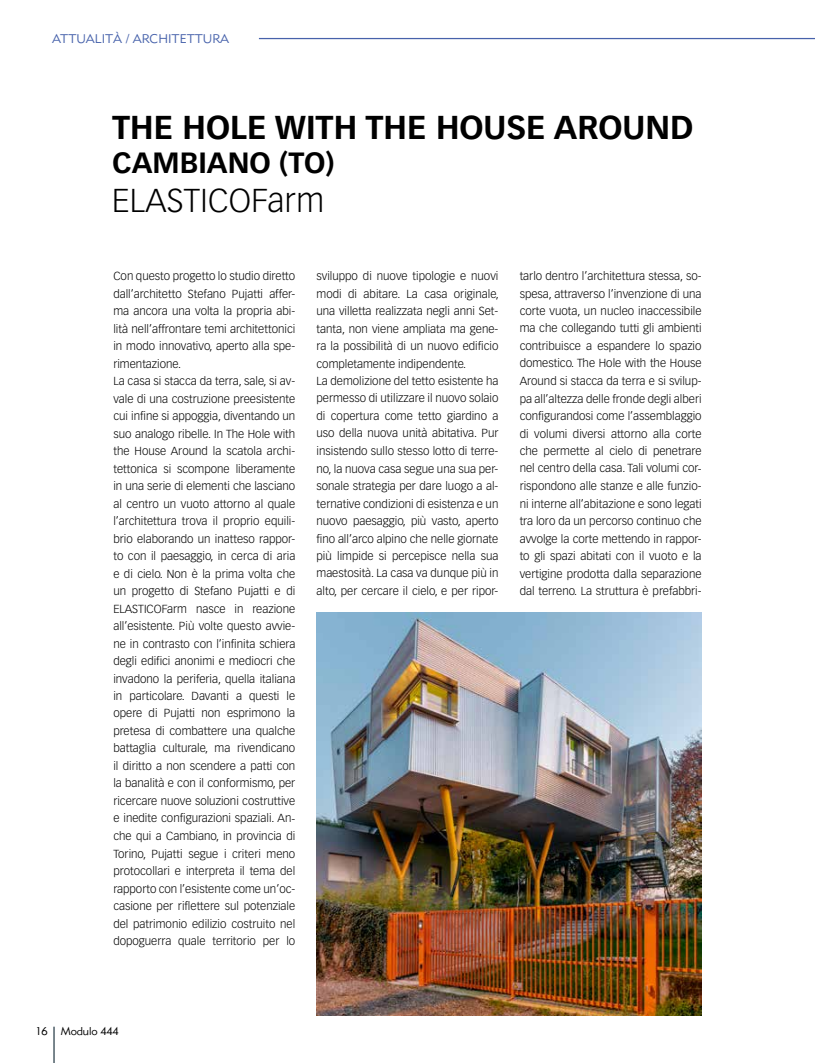
<style>
.page{position:relative;width:815px;height:1063px;background:#fff}
.page>*{position:absolute;margin:0;border:0;box-sizing:border-box;transform-origin:0 0}
.t1{font:700 32.5px "Vectora LT Std";color:#000}
.t2{font:300 32.5px "Vectora LT Std";letter-spacing:.01em;color:#000}
.t3{font:700 28.75px "Vectora LT Std";color:#000}
.t4{font:12.5px "Metro Lite LT Two";color:#4762ab}
.t5{font:300 11.5px/17.5px "Vectora LT Std";color:#000}
.t6{font:11.25px "Metro Lite LT Two";letter-spacing:-.015em;color:#000}
</style>
<div class="page">
<hr style="left:53px;top:1027px;width:2px;height:36px;background:#717e86">
<hr style="left:259px;top:38px;width:556px;height:1px;background:#4762ab">
<img style="left:317px;top:613px;width:385px;height:402px">
<p class="t4" style="left:52px;top:31px;width:178px">ATTUALITÀ / ARCHITETTURA</p>
<h1 class="t1" style="left:112px;top:107px;width:583px">THE HOLE WITH THE HOUSE AROUND</h1>
<h2 class="t3" style="left:112px;top:145px;width:224px">CAMBIANO (TO)</h2>
<h1 class="t2" style="left:112px;top:182px;width:213px">ELASTICOFarm</h1>
<p class="t5" style="left:113px;top:267px;width:183px">Con questo progetto lo studio diretto dall’architetto Stefano Pujatti affer&shy;ma ancora una volta la propria abi&shy;lità nell’affrontare temi architettonici in modo innovativo, aperto alla spe&shy;rimentazione.<br>La casa si stacca da terra, sale, si av&shy;vale di una costruzione preesistente cui infine si appoggia, diventando un suo analogo ribelle. In The Hole with the House Around la scatola archi&shy;tettonica si scompone liberamente in una serie di elementi che lasciano al centro un vuoto attorno al quale l’architettura trova il proprio equili&shy;brio elaborando un inatteso rappor&shy;to con il paesaggio, in cerca di aria e di cielo. Non è la prima volta che un progetto di Stefano Pujatti e di ELASTICOFarm nasce in reazione all’esistente. Più volte questo avvie&shy;ne in contrasto con l’infinita schiera degli edifici anonimi e mediocri che invadono la periferia, quella italiana in particolare. Davanti a questi le opere di Pujatti non esprimono la pretesa di combattere una qualche battaglia culturale, ma rivendicano il diritto a non scendere a patti con la banalità e con il conformismo, per ricercare nuove soluzioni costruttive e inedite configurazioni spaziali. An&shy;che qui a Cambiano, in provincia di Torino, Pujatti segue i criteri meno protocollari e interpreta il tema del rapporto con l’esistente come un’oc&shy;casione per riflettere sul potenziale del patrimonio edilizio costruito nel dopoguerra quale territorio per lo</p>
<p class="t5" style="left:317px;top:267px;width:184px">sviluppo di nuove tipologie e nuovi modi di abitare. La casa originale, una villetta realizzata negli anni Set&shy;tanta, non viene ampliata ma gene&shy;ra la possibilità di un nuovo edificio completamente indipendente.<br>La demolizione del tetto esistente ha permesso di utilizzare il nuovo solaio di copertura come tetto giardino a uso della nuova unità abitativa. Pur insistendo sullo stesso lotto di terre&shy;no, la nuova casa segue una sua per&shy;sonale strategia per dare luogo a al&shy;ternative condizioni di esistenza e un nuovo paesaggio, più vasto, aperto fino all’arco alpino che nelle giornate più limpide si percepisce nella sua maestosità. La casa va dunque più in alto, per cercare il cielo, e per ripor-</p>
<p class="t5" style="left:520px;top:267px;width:183px;text-align:justify">tarlo dentro l’architettura stessa, so&shy;spesa, attraverso l’invenzione di una corte vuota, un nucleo inaccessibile ma che collegando tutti gli ambienti contribuisce a espandere lo spazio domestico. The Hole with the House Around si stacca da terra e si svilup&shy;pa all’altezza delle fronde degli alberi configurandosi come l’assemblaggio di volumi diversi attorno alla corte che permette al cielo di penetrare nel centro della casa. Tali volumi cor&shy;rispondono alle stanze e alle funzio&shy;ni interne all’abitazione e sono legati tra loro da un percorso continuo che avvolge la corte mettendo in rappor&shy;to gli spazi abitati con il vuoto e la vertigine prodotta dalla separazione dal terreno. La struttura è prefabbri-</p>
<p class="t6" style="left:35px;top:1025px;width:85px">16 Modulo 444</p>
</div>
